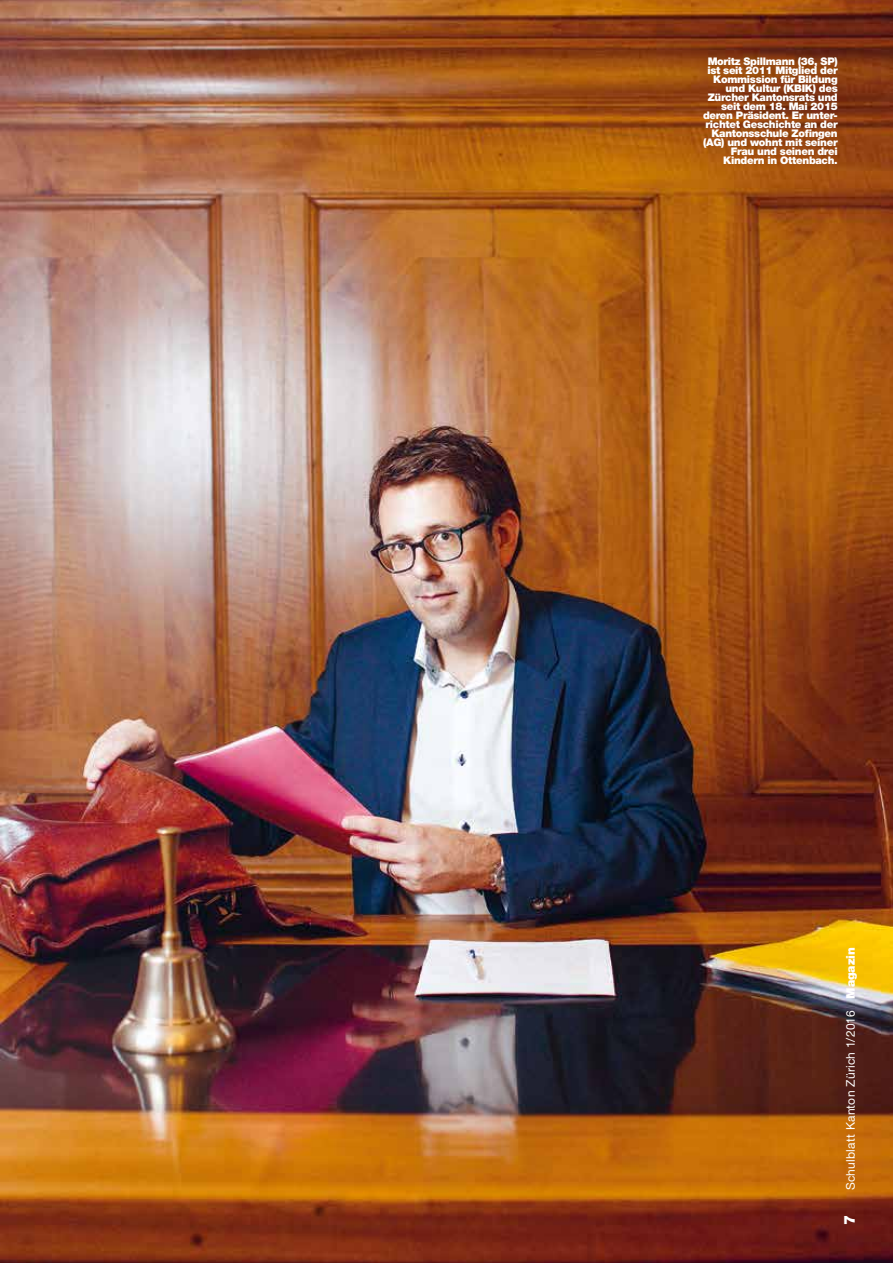
<style>
.page{position:relative;width:893px;height:1263px;background:#fff}
.page>*{position:absolute;margin:0;border:0;box-sizing:border-box;transform-origin:0 0}
.t1{font:900 15px "Helvetica Neue LT Std";color:#fff}
.t2{font:12px "Helvetica Neue LT Std";letter-spacing:.02em;color:#fff}
.t3{font:900 10.5px/9px "Helvetica Neue LT Std";letter-spacing:-.03em;color:#fff;text-align:right}
.s1{font-weight:900}
</style>
<div class="page">
<img style="left:0;top:0;width:893px;height:1263px">
<p class="t3" style="left:703px;top:56px;width:136px">Moritz Spillmann (36, SP) ist seit 2011 Mitglied der<br>Kommission für Bildung und Kultur (KBIK) des<br>Zürcher Kantonsrats und seit dem 18. Mai 2015 deren Präsident. Er unter&shy;richtet Geschichte an der<br>Kantonsschule Zofingen (AG) und wohnt mit seiner<br>Frau und seinen drei<br>Kindern in Ottenbach.</p>
<p class="t2" style="left:843px;top:1190px;width:245px;rotate:-90deg">Schulblatt Kanton Zürich 1/2016 <span class="s1">Magazin</span></p>
<p class="t1" style="left:840px;top:1225px;width:12px;rotate:-90deg">7</p>
</div>
